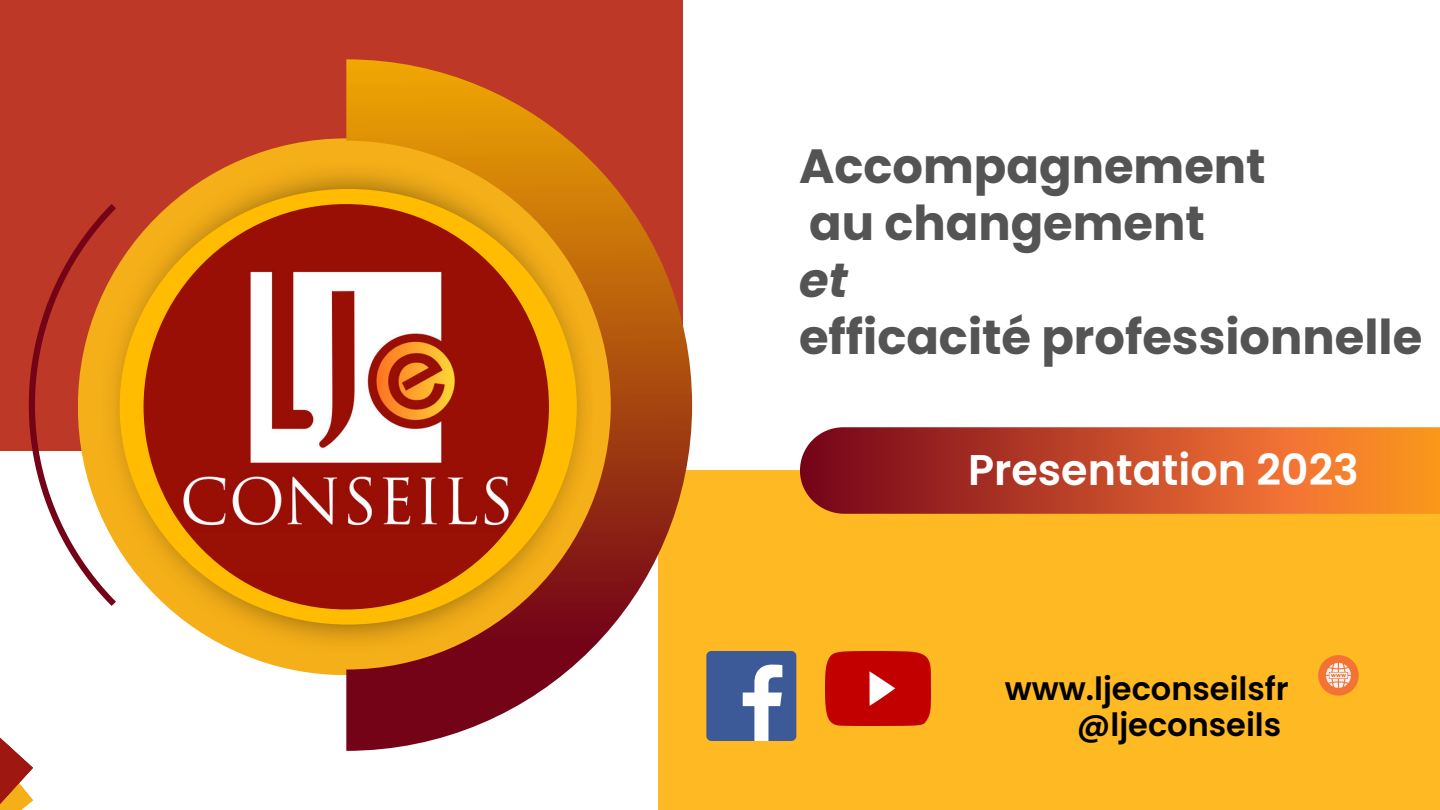
<style>
.page{position:relative;width:1440px;height:810px;background:#fff}
.page>*{position:absolute;margin:0;border:0;box-sizing:border-box;transform-origin:0 0}
.t1{font:700 48px/57px "Poppins";color:#545454}
.t2{font:italic 700 48px "Poppins";color:#545454}
.t3{font:600 42.9px "Poppins";color:#fff}
.t4{font:600 32px/36px "Poppins";color:#000;text-align:right}
</style>
<div class="page">
<div style="left:659px;top:471px;width:781px;height:339px;background:#ffb923"></div>
<div style="left:0;top:0;width:683px;height:450px;background:#be3827"></div>
<img style="left:116px;top:168px;width:230px;height:477px">
<div style="left:120px;top:189px;width:457px;height:436px;background:#ffbc00;border-radius:50%"></div>
<img style="left:144px;top:204px;width:405px;height:405px;border-radius:50%">
<svg style="left:346px;top:59px;width:346px;height:692px"></svg>
<svg style="left:799px;top:427px;width:641px;height:87px;background:#c55029"></svg>
<svg style="left:1318px;top:655px;width:41px;height:41px"></svg>
<svg style="left:0;top:204px;width:116px;height:606px"></svg>
<img style="left:826px;top:652px;width:105px;height:73px">
<div style="left:706px;top:651px;width:90px;height:90px;background:#3d5a98;border-radius:5px"></div>
<svg style="left:743px;top:665px;width:39px;height:76px"></svg>
<p class="t1" style="left:799px;top:138px;width:468px">Accompagnement au changement</p>
<p class="t2" style="left:799px;top:252px;width:51px">et</p>
<p class="t1" style="left:799px;top:309px;width:625px">efficacité professionnelle</p>
<p class="t3" style="left:968px;top:445px;width:392px">Presentation 2023</p>
<p class="t4" style="left:1005px;top:671px;width:286px">www.ljeconseilsfr @ljeconseils</p>
</div>
